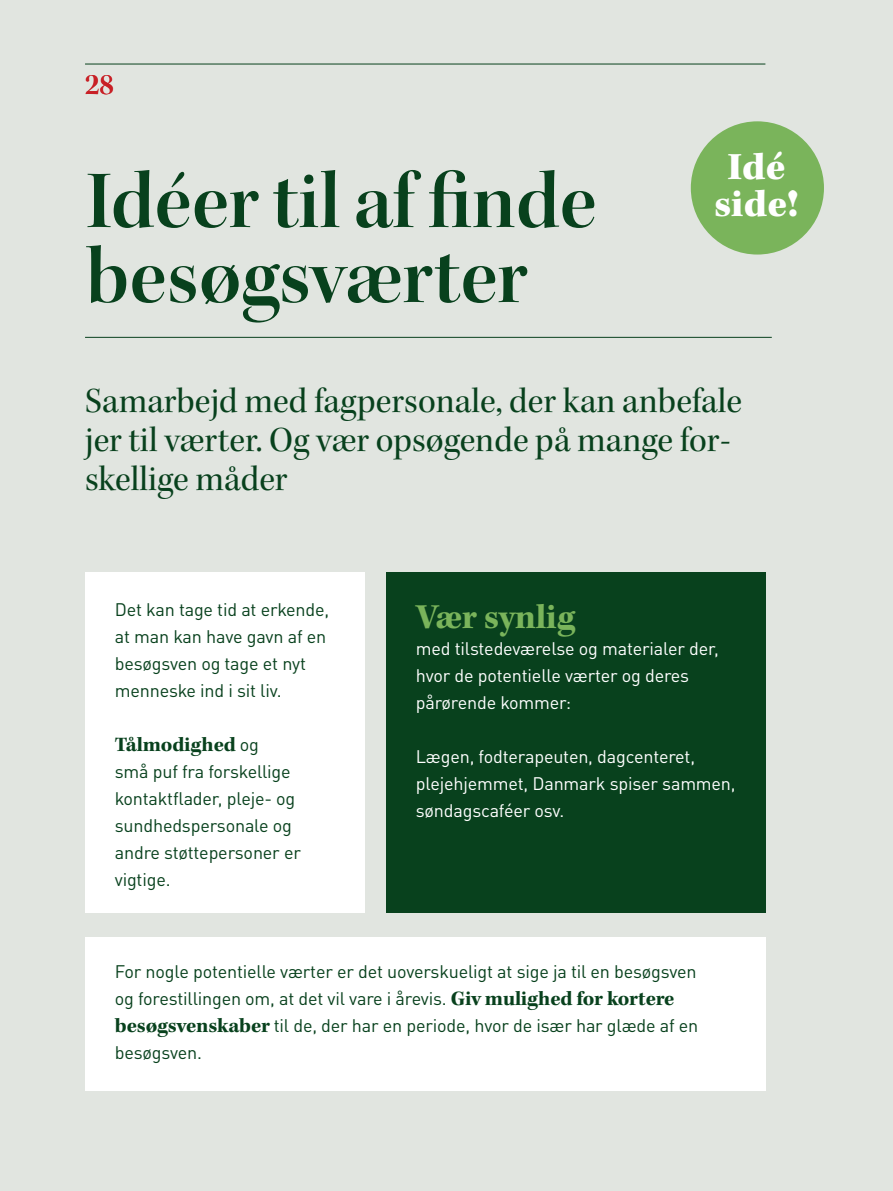
<style>
.page{position:relative;width:893px;height:1191px;background:#e1e5e0}
.page>*{position:absolute;margin:0;border:0;box-sizing:border-box;transform-origin:0 0}
.Rubrik{font:82.5px/75px "Kepler Std Semibold Disp";letter-spacing:.005em;color:#08411d}
.Rubrik_2020{font:900 39.45px "Kepler Std";letter-spacing:.005em;color:#fff}
.t1{font:36px/39px "Kepler Std Subh";color:#08411d}
.Mlm_rubrik_2020{font:700 36px "Kepler Std";letter-spacing:-.015em;color:#7ab45b}
.t2{font:30px "Kepler Std Semibold Disp";color:#c82026}
.Mlm_rubrik_2020-2{font:700 21px "Kepler Std";letter-spacing:-.01em;color:#08411d}
.Mlm_rubrik_2020-3{font:18px/27px "DINOT";letter-spacing:-.01em;color:#08411d}
.Mlm_rubrik_2020-4{font:18px/27px "DINOT";letter-spacing:-.01em;color:#fff}
.s1{font-family:"DINOT";font-weight:400;font-size:18px}
.s2{font-family:"Kepler Std";font-weight:700;font-size:21px}
</style>
<div class="page">
<hr style="left:85px;top:337px;width:687px;height:1px;background:#08411d">
<div style="left:85px;top:572px;width:280px;height:341px;background:#fff"></div>
<div style="left:85px;top:937px;width:680px;height:154px;background:#fff"></div>
<div style="left:386px;top:572px;width:379px;height:341px;background:#08411d"></div>
<div style="left:691px;top:121px;width:133px;height:133px;background:#7ab45b;border-radius:50%"></div>
<hr style="left:85px;top:64px;width:680px;height:1px;background:#08411d">
<p class="t2" style="left:85px;top:67px;width:30px">28</p>
<p class="Rubrik" style="left:86px;top:165px;width:512px">Idéer til af finde besøgsværter</p>
<p class="Rubrik_2020" style="left:727px;top:144px;width:59px">Idé</p>
<p class="Rubrik_2020" style="left:714px;top:181px;width:86px">side!</p>
<p class="t1" style="left:85px;top:382px;width:658px">Samarbejd med fagpersonale, der kan anbefale jer til værter. Og vær opsøgende på mange for&shy;skellige måder</p>
<p class="Mlm_rubrik_2020-3" style="left:115px;top:595px;width:216px">Det kan tage tid at erkende, at man kan have gavn af en besøgsven og tage et nyt menneske ind i sit liv.</p>
<p class="Mlm_rubrik_2020-2" style="left:115px;top:732px;width:146px">Tålmodighed <span class="s1">og</span></p>
<p class="Mlm_rubrik_2020-3" style="left:115px;top:757px;width:188px">små puf fra forskellige kontaktflader, pleje- og sundhedspersonale og andre støttepersoner er vigtige.</p>
<p class="Mlm_rubrik_2020" style="left:416px;top:596px;width:161px">Vær synlig</p>
<p class="Mlm_rubrik_2020-4" style="left:416px;top:634px;width:304px">med tilstedeværelse og materialer der, hvor de potentielle værter og deres pårørende kommer:</p>
<p class="Mlm_rubrik_2020-4" style="left:416px;top:742px;width:321px">Lægen, fodterapeuten, dagcenteret, plejehjemmet, Danmark spiser sammen, søndagscaféer osv.</p>
<p class="Mlm_rubrik_2020-3" style="left:115px;top:957px;width:585px">For nogle potentielle værter er det uoverskueligt at sige ja til en besøgsven og forestillingen om, at det vil vare i årevis. <span class="s2">Giv mulighed for kortere besøgsvenskaber</span> til de, der har en periode, hvor de især har glæde af en besøgsven.</p>
</div>
